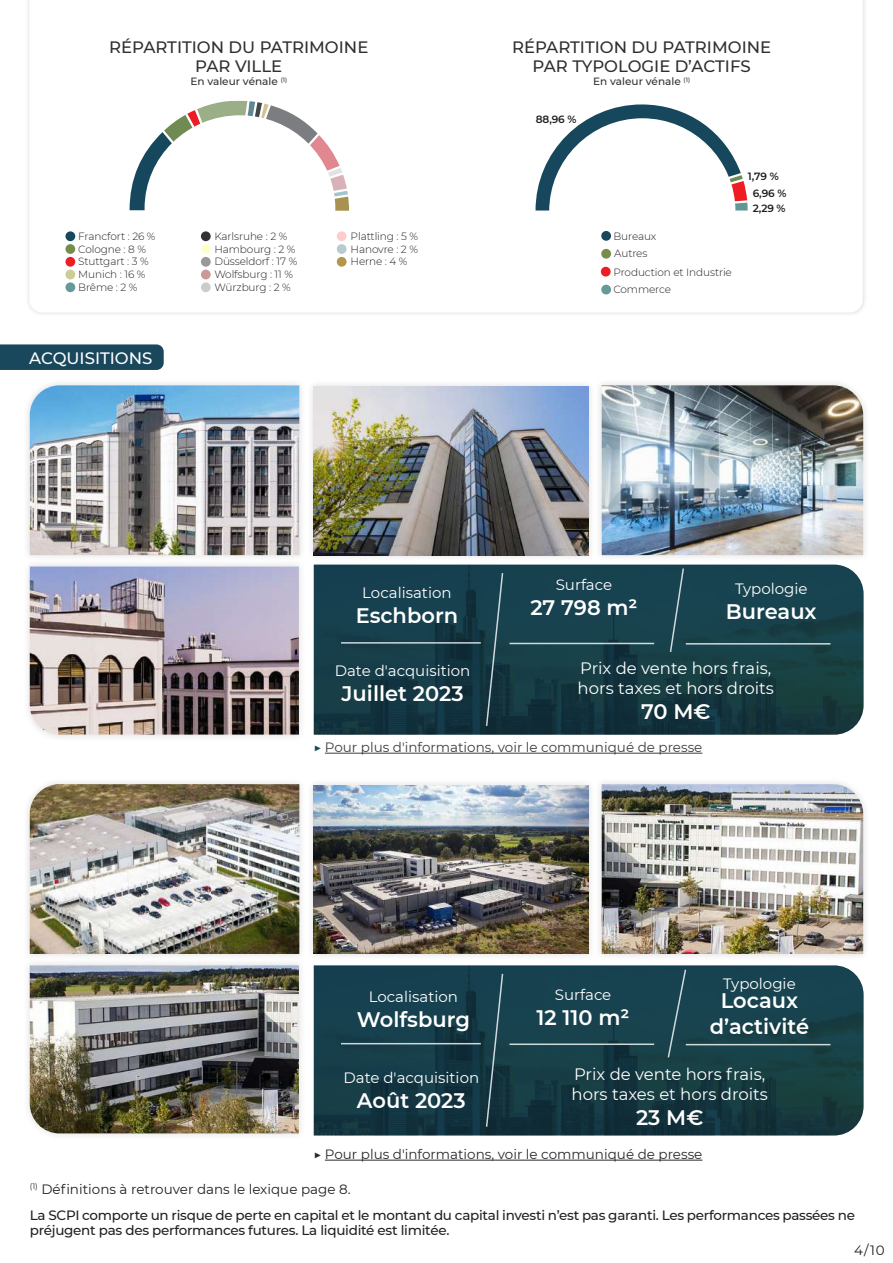
<style>
.page{position:relative;width:893px;height:1263px;background:#fff}
.page>*{position:absolute;margin:0;border:0;box-sizing:border-box;transform-origin:0 0}
.t1{font:600 21px/25.2px "Montserrat";color:#fff;text-align:center}
.t2{font:16.5px/19.8px "Montserrat";color:#fff}
.t3{font:500 16.5px/19.8px "Montserrat";color:#312f30;text-align:center}
.t4{font:500 16.5px "Montserrat";color:#fff}
.t5{font:15px "Montserrat";color:#fff}
.t6{font:500 13.5px/15px "Montserrat";letter-spacing:-.02em;color:#231f20}
.t7{font:13.5px "Montserrat";color:#3e3e3e}
.t8{font:13.5px "Montserrat";color:#29292e}
.t9{font:13.5px "Montserrat";color:#231f20}
.t10{font:300 10.5px/12.6px "Montserrat";letter-spacing:-.01em;color:#231f20}
.t11{font:500 10.5px "Montserrat";color:#312f30}
.t12{font:600 10.5px/17px "Montserrat";letter-spacing:-.01em;color:#231f20}
.s1{font-weight:600;color:#19485c}
.s2{font-weight:600}
</style>
<div class="page">
<div style="left:601px;top:267px;width:10px;height:10px;background:#ee1d23;border-radius:50%"></div>
<div style="left:601px;top:249px;width:10px;height:10px;background:#778d4c;border-radius:50%"></div>
<div style="left:601px;top:285px;width:10px;height:9px;background:#699;border-radius:50%"></div>
<svg style="left:129px;top:101px;width:220px;height:153px"></svg>
<svg style="left:536px;top:104px;width:212px;height:148px"></svg>
<div style="left:65px;top:231px;width:10px;height:10px;background:#19485c;border-radius:50%"></div>
<div style="left:201px;top:231px;width:10px;height:10px;background:#333;border-radius:50%"></div>
<div style="left:337px;top:231px;width:10px;height:10px;background:#fcc;border-radius:50%"></div>
<div style="left:65px;top:257px;width:10px;height:10px;background:#ee1d23;border-radius:50%"></div>
<div style="left:201px;top:257px;width:10px;height:10px;background:#999;border-radius:50%"></div>
<div style="left:337px;top:257px;width:10px;height:10px;background:#b3974b;border-radius:50%"></div>
<div style="left:65px;top:244px;width:10px;height:10px;background:#778d4c;border-radius:50%"></div>
<div style="left:201px;top:244px;width:10px;height:10px;background:#ffc;border-radius:50%"></div>
<div style="left:337px;top:244px;width:10px;height:10px;background:#b6ccd1;border-radius:50%"></div>
<div style="left:65px;top:270px;width:10px;height:9px;background:#cc9;border-radius:50%"></div>
<div style="left:201px;top:270px;width:10px;height:9px;background:#c99;border-radius:50%"></div>
<div style="left:65px;top:282px;width:10px;height:10px;background:#699;border-radius:50%"></div>
<div style="left:201px;top:282px;width:10px;height:10px;background:#ccc;border-radius:50%"></div>
<hr style="left:325px;top:753px;width:377px;height:1px;background:#3e3e3e">
<hr style="left:325px;top:1160px;width:377px;height:1px;background:#29292e">
<div style="left:0;top:344px;width:164px;height:26px;background:#19485c"></div>
<svg style="left:314px;top:965px;width:549px;height:170px;background:#173d48"></svg>
<svg style="left:314px;top:565px;width:549px;height:170px;background:#173d47"></svg>
<svg style="left:485px;top:972px;width:19px;height:156px;background:#234650"></svg>
<svg style="left:485px;top:571px;width:19px;height:156px;background:#234650"></svg>
<hr style="left:341px;top:1043px;width:140px;height:1px;background:#fff">
<hr style="left:341px;top:642px;width:140px;height:2px;background:#fff">
<hr style="left:509px;top:1043px;width:145px;height:2px;background:#fff">
<hr style="left:509px;top:643px;width:145px;height:1px;background:#fff">
<hr style="left:686px;top:1044px;width:144px;height:1px;background:#fff">
<hr style="left:686px;top:643px;width:144px;height:2px;background:#fff">
<svg style="left:667px;top:968px;width:20px;height:91px;background:#254d58"></svg>
<svg style="left:669px;top:567px;width:16px;height:87px"></svg>
<div style="left:22px;top:957px;width:284px;height:184px;background:#231f20;opacity:.15"></div>
<img style="left:30px;top:965px;width:269px;height:168px">
<div style="left:22px;top:559px;width:284px;height:183px;background:#f8f8f8"></div>
<img style="left:30px;top:566px;width:269px;height:169px">
<div style="left:22px;top:777px;width:284px;height:184px;background:#f8f8f8"></div>
<img style="left:30px;top:784px;width:269px;height:170px">
<div style="left:22px;top:378px;width:284px;height:184px;background:#231f20;opacity:.15"></div>
<img style="left:30px;top:385px;width:269px;height:170px">
<div style="left:306px;top:778px;width:289px;height:183px;background:#f8f7f8"></div>
<img style="left:313px;top:785px;width:275px;height:169px">
<div style="left:306px;top:379px;width:289px;height:183px;background:#231f20;opacity:.15"></div>
<img style="left:313px;top:386px;width:275px;height:169px">
<div style="left:595px;top:777px;width:275px;height:184px;background:#f8f8f8"></div>
<img style="left:602px;top:784px;width:261px;height:170px">
<div style="left:595px;top:378px;width:275px;height:184px;background:#231f20;opacity:.15"></div>
<img style="left:602px;top:385px;width:261px;height:170px">
<h2 class="t3" style="left:109px;top:36px;width:261px">RÉPARTITION DU PATRIMOINE<br>PAR VILLE</h2>
<p class="t11" style="left:190px;top:74px;width:98px">En valeur vénale <sup>(1)</sup></p>
<p class="t10" style="left:78px;top:230px;width:79px">Francfort : 26 %<br>Cologne : 8 %<br>Stuttgart : 3 %<br>Munich : 16 %<br>Brême : 2 %</p>
<p class="t10" style="left:214px;top:230px;width:84px">Karlsruhe : 2 %<br>Hambourg : 2 %<br>Düsseldorf : 17 %<br>Wolfsburg : 11 %<br>Würzburg : 2 %</p>
<p class="t10" style="left:351px;top:230px;width:69px;text-align:justify">Plattling : 5 % Hanovre : 2 % Herne : 4 %</p>
<h2 class="t4" style="left:29px;top:346px;width:125px">ACQUISITIONS</h2>
<h2 class="t3" style="left:512px;top:36px;width:261px">RÉPARTITION DU PATRIMOINE<br>PAR TYPOLOGIE D’ACTIFS</h2>
<p class="t11" style="left:593px;top:74px;width:98px">En valeur vénale <sup>(1)</sup></p>
<p class="t12" style="left:536px;top:111px;width:42px">88,96 %</p>
<p class="t10" style="left:613px;top:229px;width:44px">Bureaux</p>
<p class="t10" style="left:614px;top:247px;width:35px">Autres</p>
<p class="t10" style="left:614px;top:265px;width:120px">Production et Industrie</p>
<p class="t10" style="left:613px;top:283px;width:59px">Commerce</p>
<p class="t12" style="left:753px;top:168px;width:35px;text-indent:-5px">1,79 %<br>6,96 %</p>
<p class="t12" style="left:753px;top:199px;width:34px">2,29 %</p>
<h3 class="t5" style="left:362px;top:582px;width:91px">Localisation</h3>
<h1 class="t1" style="left:356px;top:602px;width:104px">Eschborn</h1>
<h3 class="t5" style="left:335px;top:661px;width:137px">Date d'acquisition</h3>
<h1 class="t1" style="left:342px;top:680px;width:123px">Juillet 2023</h1>
<h3 class="t5" style="left:556px;top:574px;width:58px">Surface</h3>
<h1 class="t1" style="left:530px;top:594px;width:109px">27 798 m²</h1>
<h3 class="t5" style="left:735px;top:578px;width:74px">Typologie</h3>
<h1 class="t1" style="left:726px;top:598px;width:92px">Bureaux</h1>
<h2 class="t2" style="left:578px;top:658px;width:198px">Prix de vente hors frais, hors taxes et hors droits</h2>
<h1 class="t1" style="left:641px;top:698px;width:71px">70 M€</h1>
<p class="t7" style="left:314px;top:738px;width:390px"><span class="s1">▶</span> Pour plus d'informations, voir le communiqué de presse</p>
<h3 class="t5" style="left:369px;top:986px;width:91px">Localisation</h3>
<h1 class="t1" style="left:357px;top:1006px;width:114px">Wolfsburg</h1>
<h3 class="t5" style="left:555px;top:984px;width:58px">Surface</h3>
<h1 class="t1" style="left:537px;top:1004px;width:95px">12 110 m²</h1>
<h3 class="t5" style="left:723px;top:973px;width:74px">Typologie</h3>
<h1 class="t1" style="left:710px;top:987px;width:101px">Locaux d’activité</h1>
<h3 class="t5" style="left:343px;top:1067px;width:137px">Date d'acquisition</h3>
<h1 class="t1" style="left:357px;top:1087px;width:110px">Août 2023</h1>
<h2 class="t2" style="left:571px;top:1063px;width:198px">Prix de vente hors frais, hors taxes et hors droits</h2>
<h1 class="t1" style="left:636px;top:1104px;width:69px">23 M€</h1>
<p class="t8" style="left:314px;top:1145px;width:390px"><span class="s2">▶</span> Pour plus d'informations, voir le communiqué de presse</p>
<p class="t9" style="left:30px;top:1179px;width:322px"><sup>(1)</sup> Définitions à retrouver dans le lexique page 8.</p>
<p class="t6" style="left:30px;top:1207px;width:827px">La SCPI comporte un risque de perte en capital et le montant du capital investi n’est pas garanti. Les performances passées ne préjugent pas des performances futures. La liquidité est limitée.</p>
<p class="t9" style="left:854px;top:1241px;width:32px">4/10</p>
</div>
